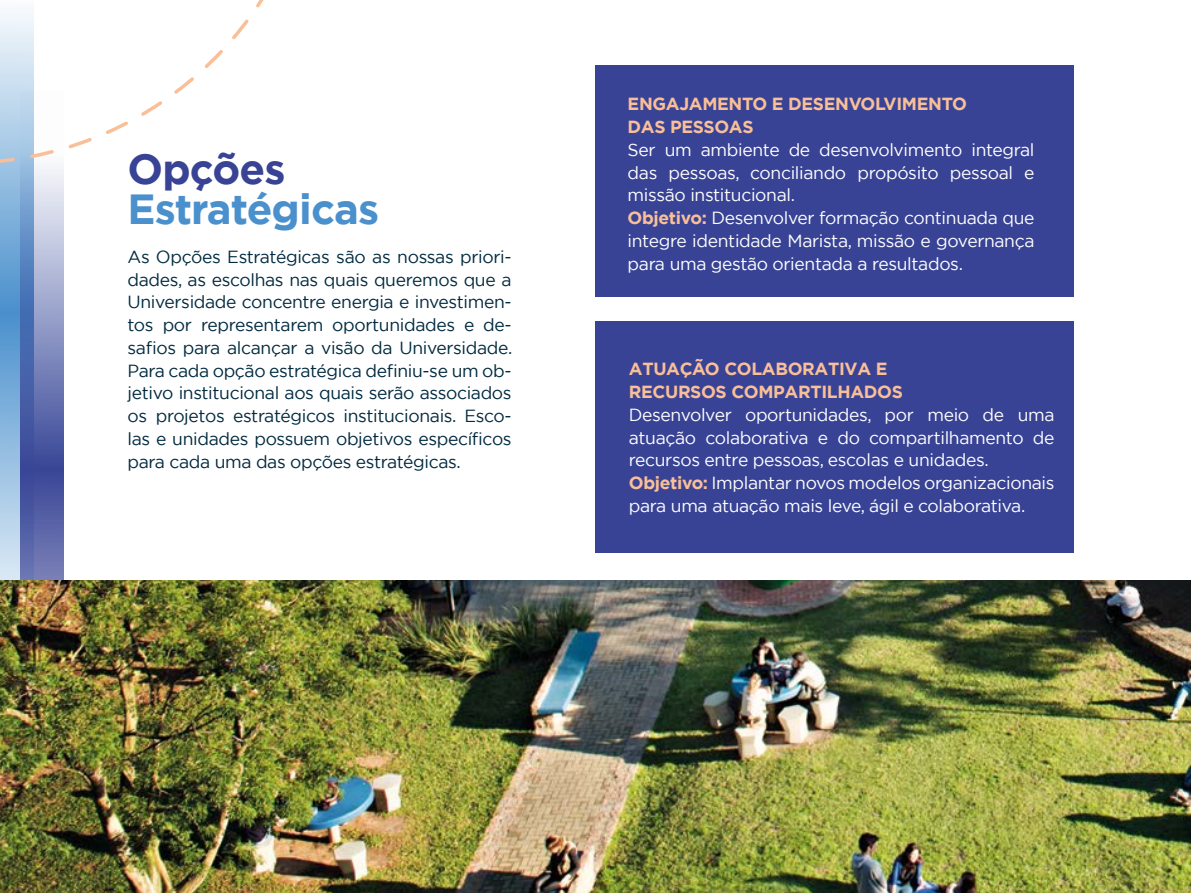
<style>
.page{position:relative;width:1191px;height:893px;background:#fff}
.page>*{position:absolute;margin:0;border:0;box-sizing:border-box;transform-origin:0 0}
.t1{font:700 42px "Gotham";letter-spacing:-.02em;color:#4a90cd}
.t2{font:700 42px "Gotham";letter-spacing:-.02em;color:#394395}
.t3{font:17.5px/22.8px "Gotham";letter-spacing:-.02em;color:#fff}
.t4{font:17.5px/22.8px "Gotham";letter-spacing:-.02em;color:#012a3f;text-align:justify}
.t5{font:700 17.5px/22.8px "Gotham";letter-spacing:-.02em;color:#f9bf98}
.s1{font-weight:700;color:#f9bf98}
</style>
<div class="page">
<div style="left:595px;top:65px;width:479px;height:231px;background:#394395"></div>
<div style="left:595px;top:321px;width:479px;height:232px;background:#394395"></div>
<svg style="left:0;top:167px;width:20px;height:413px;background:#87b5dd"></svg>
<svg style="left:20px;top:167px;width:43px;height:413px;background:#7584bb"></svg>
<img style="left:0;top:580px;width:1191px;height:313px">
<svg style="left:0;top:0;width:264px;height:167px"></svg>
<h1 class="t2" style="left:127px;top:141px;width:159px">Opções</h1>
<h1 class="t1" style="left:127px;top:181px;width:253px">Estratégicas</h1>
<p class="t4" style="left:127px;top:245px;width:386px">As Opções Estratégicas são as nossas priori&shy;dades, as escolhas nas quais queremos que a Universidade concentre energia e investimen&shy;tos por representarem oportunidades e de&shy;safios para alcançar a visão da Universidade.<br>Para cada opção estratégica definiu-se um ob&shy;jetivo institucional aos quais serão associados os projetos estratégicos institucionais. Esco&shy;las e unidades possuem objetivos específicos para cada uma das opções estratégicas.</p>
<p class="t5" style="left:627px;top:93px;width:341px">ENGAJAMENTO E DESENVOLVIMENTO<br>DAS PESSOAS</p>
<p class="t3" style="left:627px;top:138px;width:408px">Ser um ambiente de desenvolvimento integral das pessoas, conciliando propósito pessoal e missão institucional.<br><span class="s1">Objetivo:</span> Desenvolver formação continuada que integre identidade Marista, missão e governança para uma gestão orientada a resultados.</p>
<p class="t5" style="left:629px;top:358px;width:275px">ATUAÇÃO COLABORATIVA E<br>RECURSOS COMPARTILHADOS</p>
<p class="t3" style="left:629px;top:403px;width:427px">Desenvolver oportunidades, por meio de uma atuação colaborativa e do compartilhamento de recursos entre pessoas, escolas e unidades.<br><span class="s1">Objetivo:</span> Implantar novos modelos organizacionais para uma atuação mais leve, ágil e colaborativa.</p>
</div>
